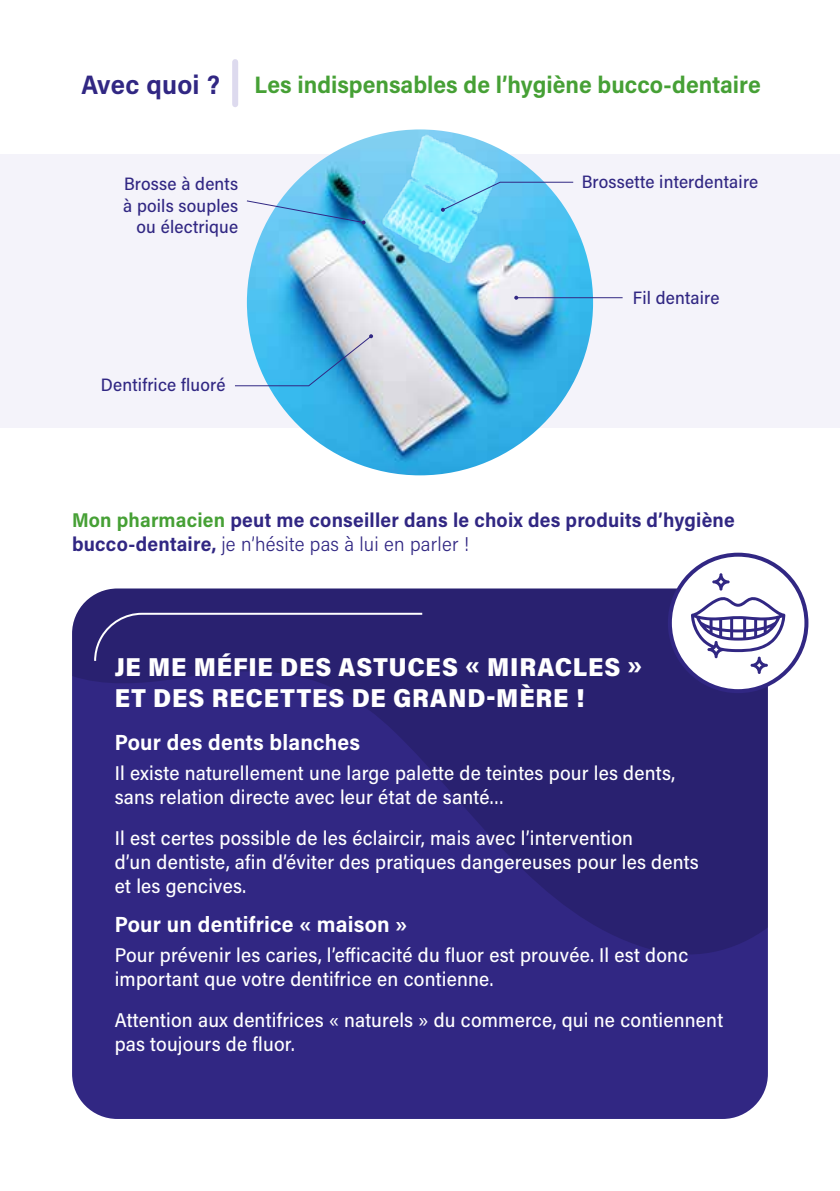
<style>
.page{position:relative;width:840px;height:1191px;background:#fff}
.page>*{position:absolute;margin:0;border:0;box-sizing:border-box;transform-origin:0 0}
.t1{font:700 26.8px "Acumin Pro Semi Cond";letter-spacing:.01em;color:#312783}
.t2{font:900 26px/31.2px "Acumin Pro Semi Cond";letter-spacing:.035em;color:#fff}
.t3{font:700 23.8px "Acumin Pro Semi Cond";color:#46a035}
.t4{font:700 22px "Acumin Pro Semi Cond";letter-spacing:.01em;color:#fff}
.t5{font:500 20px/24px "Acumin Pro Semi Cond";letter-spacing:.01em;color:#fff}
.t6{font:700 20px/24px "Acumin Pro Semi Cond";letter-spacing:.01em;color:#312783}
.t7{font:500 18px/21.6px "Acumin Pro Semi Cond";letter-spacing:.01em;color:#312783;text-align:right}
.s1{color:#46a035}
.s2{font-weight:300}
</style>
<div class="page">
<div style="left:0;top:154px;width:839px;height:274px;background:#f4f3fa"></div>
<div style="left:72px;top:977px;width:695px;height:142px;background:#312783"></div>
<svg style="left:72px;top:588px;width:695px;height:389px;fill:#312783"></svg>
<div style="left:93px;top:612px;width:331px;height:51px;background:#292170"></div>
<img style="left:247px;top:129px;width:345px;height:346px;border-radius:173px">
<svg style="left:235px;top:334px;width:138px;height:53px"></svg>
<hr style="left:516px;top:297px;width:106px;height:1px;background:#312783">
<svg style="left:514px;top:296px;width:4px;height:4px"></svg>
<svg style="left:246px;top:200px;width:119px;height:24px"></svg>
<img style="left:381px;top:134px;width:117px;height:130px">
<svg style="left:440px;top:181px;width:134px;height:31px"></svg>
<div style="left:232px;top:62px;width:6px;height:42px;background:#dddaee"></div>
<svg style="left:669px;top:554px;width:137px;height:137px"></svg>
<div style="left:667px;top:552px;width:141px;height:141px;border:4px solid #312783;border-radius:50%"></div>
<svg style="left:690px;top:573px;width:94px;height:101px"></svg>
<h1 class="t1" style="left:81px;top:66px;width:140px">Avec quoi ?</h1>
<p class="t3" style="left:254px;top:68px;width:507px">Les indispensables de l’hygiène bucco-dentaire</p>
<p class="t7" style="left:123px;top:172px;width:116px">Brosse à dents à poils souples ou électrique</p>
<p class="t7" style="left:101px;top:373px;width:126px">Dentifrice fluoré</p>
<p class="t7" style="left:581px;top:170px;width:178px">Brossette interdentaire</p>
<p class="t7" style="left:632px;top:286px;width:88px">Fil dentaire</p>
<p class="t6" style="left:72px;top:507px;width:664px"><span class="s1">Mon pharmacien</span> peut me conseiller dans le choix des produits d’hygiène bucco-dentaire, <span class="s2">je n’hésite pas à lui en parler !</span></p>
<h2 class="t2" style="left:115px;top:650px;width:529px">JE ME MÉFIE DES ASTUCES « MIRACLES »<br>ET DES RECETTES DE GRAND-MÈRE !</h2>
<p class="t4" style="left:115px;top:727px;width:247px">Pour des dents blanches</p>
<p class="t5" style="left:115px;top:760px;width:561px">Il existe naturellement une large palette de teintes pour les dents, sans relation directe avec leur état de santé…</p>
<p class="t5" style="left:115px;top:825px;width:585px">Il est certes possible de les éclaircir, mais avec l’intervention<br>d’un dentiste, afin d’éviter des pratiques dangereuses pour les dents et les gencives.</p>
<p class="t4" style="left:115px;top:909px;width:294px">Pour un dentifrice « maison »</p>
<p class="t5" style="left:115px;top:942px;width:574px">Pour prévenir les caries, l’efficacité du fluor est prouvée. Il est donc important que votre dentifrice en contienne.</p>
<p class="t5" style="left:115px;top:1007px;width:609px">Attention aux dentifrices « naturels » du commerce, qui ne contiennent pas toujours de fluor.</p>
</div>
